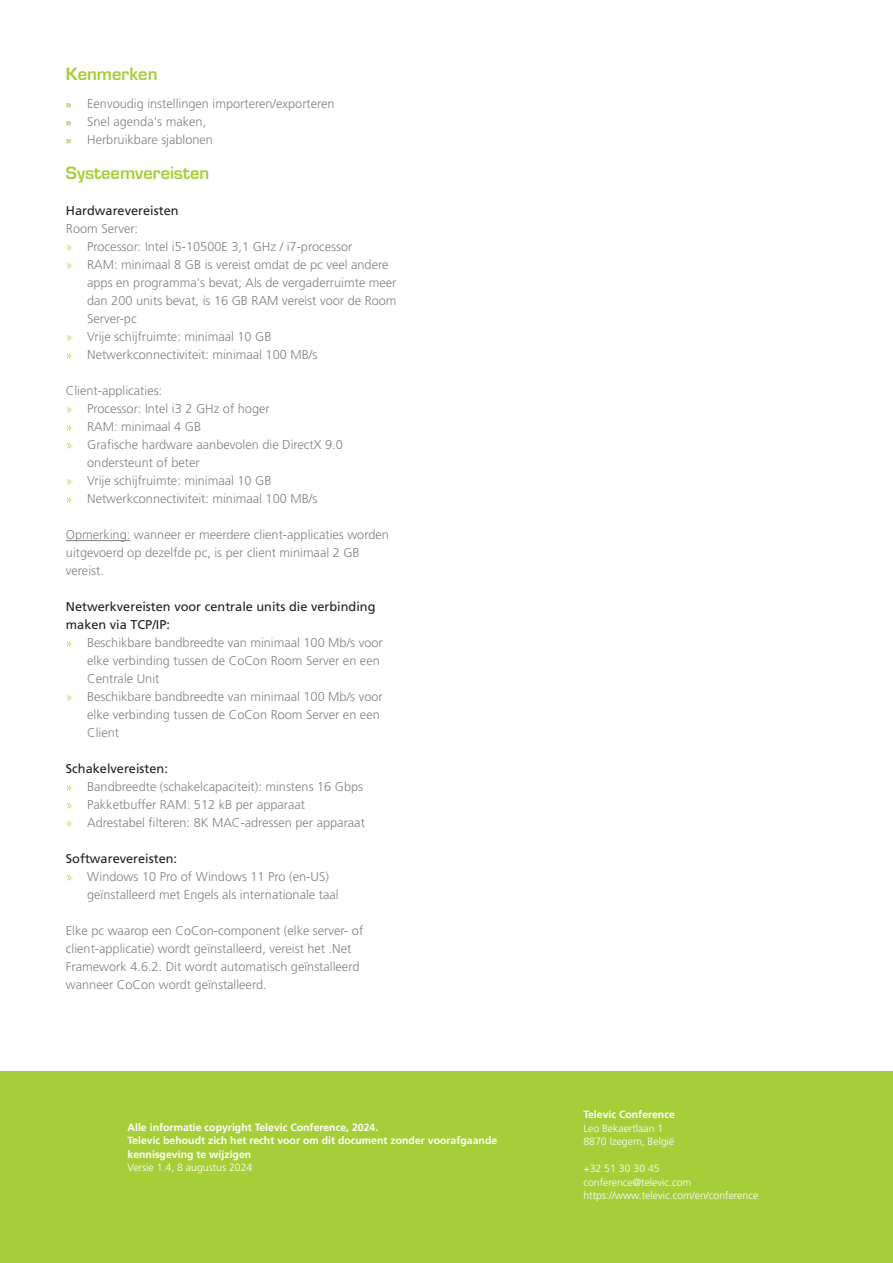
<style>
.page{position:relative;width:893px;height:1263px;background:#fff}
.page>*{position:absolute;margin:0;border:0;box-sizing:border-box;transform-origin:0 0}
.Titel_niveau_3{font:600 16.5px "Eurostile LT Std";color:#a6ce39}
.BROOD___regular{font:300 12.75px/18px "Frutiger LT Std";color:#808285}
.BROOD___regular-2{font:12.75px/18px "Frutiger LT Std";color:#231f20}
.BROOD___opsomming{font:300 12.75px/18px "Frutiger LT Std";color:#808285}
.t1{font:700 10.5px/13.5px "Frutiger LT Std";color:#fff}
.t2{font:300 10.5px/13.5px "Frutiger LT Std";color:#fff}
.s1{font-weight:700;font-size:10.5px;color:#a6ce39}
.s2{font-size:12px;color:#a6ce39}
</style>
<div class="page">
<div style="left:0;top:1071px;width:893px;height:192px;background:#a6ce39"></div>
<hr style="left:66px;top:540px;width:64px;height:1px;background:#808285">
<p class="Titel_niveau_3" style="left:66px;top:64px;width:93px">Kenmerken</p>
<p class="BROOD___regular" style="left:66px;top:95px;width:270px"><span class="s1">»</span> Eenvoudig instellingen importeren/exporteren</p>
<p class="BROOD___regular" style="left:66px;top:113px;width:142px"><span class="s1">»</span> Snel agenda's maken,</p>
<p class="BROOD___regular" style="left:66px;top:131px;width:149px"><span class="s1">»</span> Herbruikbare sjablonen</p>
<p class="Titel_niveau_3" style="left:66px;top:163px;width:145px">Systeemvereisten</p>
<p class="BROOD___regular-2" style="left:66px;top:202px;width:114px">Hardwarevereisten</p>
<p class="BROOD___regular" style="left:66px;top:220px;width:74px">Room Server:</p>
<p class="BROOD___regular" style="left:66px;top:238px;width:288px"><span class="s2">»</span> Processor: Intel i5-10500E 3,1 GHz / i7-processor</p>
<p class="BROOD___regular" style="left:87px;top:256px;width:311px;text-indent:-21px"><span class="s2">»</span> RAM: minimaal 8 GB is vereist omdat de pc veel andere apps en programma's bevat; Als de vergaderruimte meer dan 200 units bevat, is 16 GB RAM vereist voor de Room Server-pc</p>
<p class="BROOD___regular" style="left:66px;top:328px;width:207px"><span class="s2">»</span> Vrije schijfruimte: minimaal 10 GB</p>
<p class="BROOD___regular" style="left:66px;top:346px;width:253px"><span class="s2">»</span> Netwerkconnectiviteit: minimaal 100 MB/s</p>
<p class="BROOD___regular" style="left:66px;top:382px;width:98px">Client-applicaties:</p>
<p class="BROOD___regular" style="left:66px;top:400px;width:205px"><span class="s2">»</span> Processor: Intel i3 2 GHz of hoger</p>
<p class="BROOD___regular" style="left:66px;top:418px;width:137px"><span class="s2">»</span> RAM: minimaal 4 GB</p>
<p class="BROOD___regular" style="left:87px;top:436px;width:257px;text-indent:-21px"><span class="s2">»</span> Grafische hardware aanbevolen die DirectX 9.0 ondersteunt of beter</p>
<p class="BROOD___regular" style="left:66px;top:472px;width:207px"><span class="s2">»</span> Vrije schijfruimte: minimaal 10 GB</p>
<p class="BROOD___regular" style="left:66px;top:490px;width:253px"><span class="s2">»</span> Netwerkconnectiviteit: minimaal 100 MB/s</p>
<p class="BROOD___opsomming" style="left:66px;top:526px;width:325px">Opmerking: wanneer er meerdere client-applicaties worden uitgevoerd op dezelfde pc, is per client minimaal 2 GB vereist.</p>
<p class="BROOD___regular-2" style="left:66px;top:598px;width:311px">Netwerkvereisten voor centrale units die verbinding maken via TCP/IP:</p>
<p class="BROOD___regular" style="left:87px;top:634px;width:297px;text-indent:-21px"><span class="s2">»</span> Beschikbare bandbreedte van minimaal 100 Mb/s voor elke verbinding tussen de CoCon Room Server en een<br>Centrale Unit</p>
<p class="BROOD___regular" style="left:87px;top:688px;width:297px;text-indent:-21px"><span class="s2">»</span> Beschikbare bandbreedte van minimaal 100 Mb/s voor elke verbinding tussen de CoCon Room Server en een<br>Client</p>
<p class="BROOD___regular-2" style="left:66px;top:760px;width:104px">Schakelvereisten:</p>
<p class="BROOD___regular" style="left:66px;top:778px;width:299px"><span class="s2">»</span> Bandbreedte (schakelcapaciteit): minstens 16 Gbps</p>
<p class="BROOD___regular" style="left:66px;top:796px;width:241px"><span class="s2">»</span> Pakketbuffer RAM: 512 kB per apparaat</p>
<p class="BROOD___regular" style="left:66px;top:814px;width:300px"><span class="s2">»</span> Adrestabel filteren: 8K MAC-adressen per apparaat</p>
<p class="BROOD___regular-2" style="left:66px;top:850px;width:113px">Softwarevereisten:</p>
<p class="BROOD___regular" style="left:87px;top:868px;width:253px;text-indent:-21px"><span class="s2">»</span> Windows 10 Pro of Windows 11 Pro (en-US) geïnstalleerd met Engels als internationale taal</p>
<p class="BROOD___regular" style="left:66px;top:922px;width:299px">Elke pc waarop een CoCon-component (elke server- of client-applicatie) wordt geïnstalleerd, vereist het .Net Framework 4.6.2. Dit wordt automatisch geïnstalleerd wanneer CoCon wordt geïnstalleerd.</p>
<p class="t1" style="left:128px;top:1120px;width:371px">Alle informatie copyright Televic Conference, 2024.<br>Televic behoudt zich het recht voor om dit document zonder voorafgaande kennisgeving te wijzigen</p>
<p class="t2" style="left:128px;top:1161px;width:126px">Versie 1.4, 8 augustus 2024</p>
<p class="t1" style="left:583px;top:1108px;width:93px">Televic Conference</p>
<p class="t2" style="left:583px;top:1121px;width:93px">Leo Bekaertlaan 1<br>8870 Izegem, België</p>
<p class="t2" style="left:583px;top:1162px;width:176px">+32 51 30 30 45 conference@televic.com https://www.televic.com/en/conference</p>
</div>
